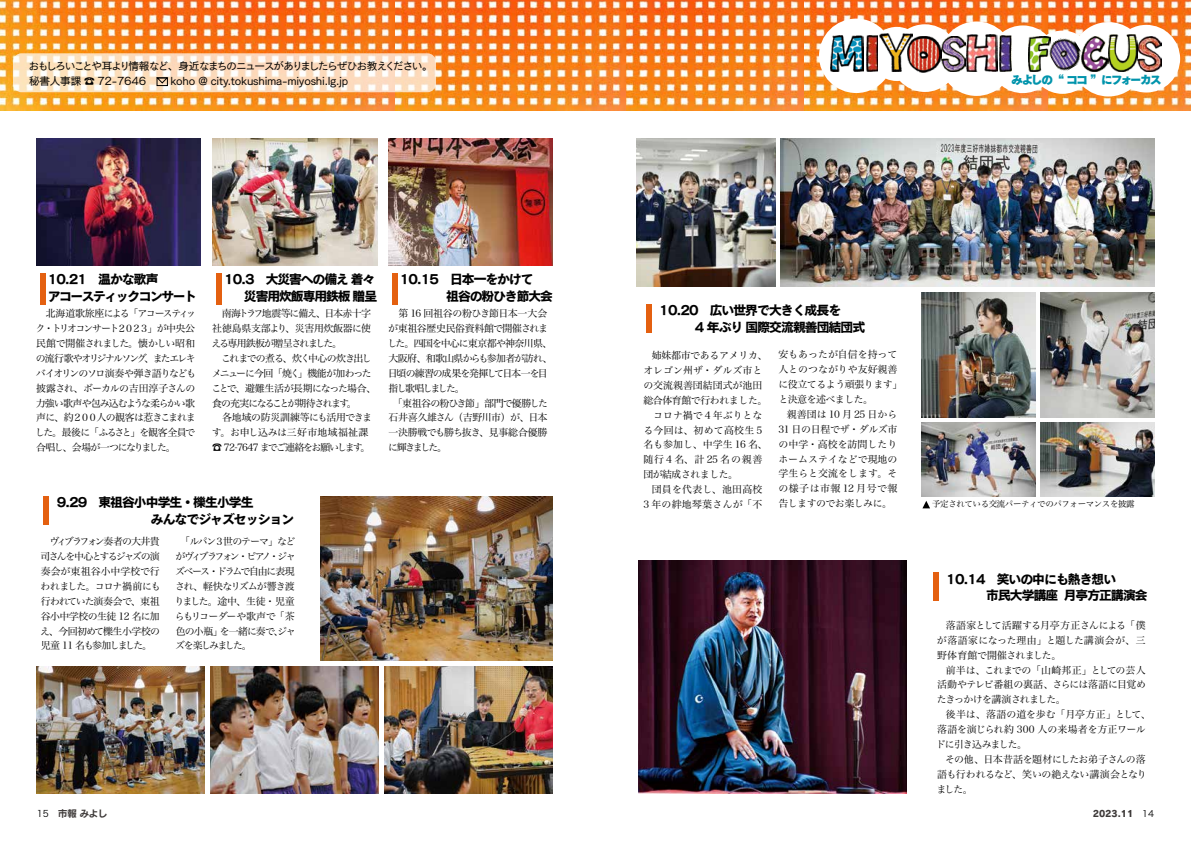
<style>
.page{position:relative;width:1191px;height:842px;background:#fff}
.page>*{position:absolute;margin:0;border:0;box-sizing:border-box;transform-origin:0 0}
.t1{font:12.8px/16.3px "New Cezanne Pro B";letter-spacing:-.07em;color:#000}
.t2{font:12.8px/16.3px "New Cezanne Pro B";letter-spacing:-.11em;color:#000}
.t3{font:11.3px "New Cezanne Pro EB";letter-spacing:-.12em;color:#0094ac}
.t4{font:10.6px/14.9px "New Cezanne Pro M";letter-spacing:-.08em;color:#000}
.t5{font:10.6px "New Cezanne Pro M";letter-spacing:-.02em;color:#000}
.t6{font:9.9px/14.9px "Hira Min Pro W3";letter-spacing:-.055em;color:#000;text-align:justify}
.t7{font:9.9px/14.9px "Hira Min Pro W3";letter-spacing:-.075em;color:#000}
.t8{font:9.9px/14.9px "Hira Min Pro W3";color:#000}
.t9{font:9.9px/14.9px "Hira Min Pro W3";letter-spacing:-.02em;color:#000}
.t10{font:9.9px "Hira Min Pro W3";letter-spacing:-.105em;color:#000}
.t11{font:9.9px/14.9px "Hira Min Pro W3";letter-spacing:-.165em;color:#000}
.t12{font:9.9px/14.9px "Hira Min Pro W3";letter-spacing:-.145em;color:#000}
.t13{font:9.9px/14.9px "Hira Min Pro W3";letter-spacing:-.16em;color:#000}
.t14{font:9.9px "Hira Min Pro W3";letter-spacing:-.095em;color:#000}
.t15{font:9.9px "Hira Min Pro W3";letter-spacing:-.085em;color:#000}
.t16{font:9.9px/14.9px "Hira Min Pro W3";letter-spacing:.025em;color:#000;text-align:right}
.t17{font:9.9px "Hira Min Pro W3";letter-spacing:-.11em;color:#000}
.t18{font:9.9px "Hira Min Pro W3";letter-spacing:-.115em;color:#000}
.t19{font:9.9px "Hira Min Pro W3";letter-spacing:.03em;color:#000}
.t20{font:9.9px "Hira Min Pro W3";letter-spacing:-.135em;color:#000}
.t21{font:9.9px "Hira Min Pro W3";letter-spacing:-.025em;color:#000}
.t22{font:9.9px "Hira Min Pro W3";letter-spacing:-.185em;color:#000}
.t23{font:9.2px "New Rodin Pro B";color:#3e3a39}
.t24{font:9.2px "Hira Kaku Pro W3";color:#000}
.t25{font:9px "Rodin Pro EB";color:#3e3a39}
.t26{font:9px "Hira Kaku Pro W3";color:#000}
.t27{font:8.5px "Hira Min Pro W3";letter-spacing:-.05em;color:#000}
</style>
<div class="page">
<img style="left:0;top:0;width:1191px;height:111px">
<img style="left:639px;top:0;width:408px;height:111px">
<img style="left:216px;top:0;width:409px;height:111px">
<svg style="left:819px;top:19px;width:361px;height:77px"></svg>
<img style="left:1086px;top:36px;width:22px;height:36px">
<img style="left:1028px;top:36px;width:16px;height:36px">
<img style="left:967px;top:35px;width:30px;height:37px">
<img style="left:866px;top:36px;width:12px;height:36px">
<img style="left:999px;top:36px;width:12px;height:36px">
<img style="left:830px;top:35px;width:33px;height:37px">
<img style="left:912px;top:37px;width:53px;height:35px">
<img style="left:1044px;top:33px;width:42px;height:41px">
<img style="left:1137px;top:36px;width:24px;height:36px">
<img style="left:1108px;top:34px;width:29px;height:38px">
<img style="left:879px;top:34px;width:33px;height:38px">
<svg style="left:13px;top:53px;width:423px;height:39px;fill:#fcdebd"></svg>
<div style="left:157px;top:78px;width:11px;height:8px;border:1px solid #000"></div>
<svg style="left:156px;top:77px;width:13px;height:7px"></svg>
<div style="left:646px;top:304px;width:5px;height:28px;background:#e46010"></div>
<div style="left:933px;top:573px;width:6px;height:28px;background:#e46010"></div>
<img style="left:921px;top:292px;width:114px;height:125px">
<img style="left:1040px;top:292px;width:114px;height:125px">
<img style="left:1040px;top:423px;width:114px;height:74px">
<img style="left:636px;top:138px;width:139px;height:148px">
<img style="left:921px;top:423px;width:114px;height:74px">
<img style="left:781px;top:138px;width:373px;height:149px">
<img style="left:638px;top:561px;width:268px;height:233px">
<img style="left:388px;top:138px;width:165px;height:128px">
<div style="left:392px;top:273px;width:6px;height:32px;background:#e46010"></div>
<div style="left:216px;top:273px;width:6px;height:32px;background:#e46010"></div>
<img style="left:213px;top:138px;width:164px;height:128px">
<div style="left:40px;top:273px;width:6px;height:32px;background:#e46010"></div>
<img style="left:36px;top:138px;width:165px;height:128px">
<svg style="left:922px;top:501px;width:8px;height:7px"></svg>
<div style="left:43px;top:496px;width:6px;height:28px;background:#e46010"></div>
<img style="left:320px;top:496px;width:233px;height:164px">
<img style="left:36px;top:666px;width:169px;height:128px">
<img style="left:210px;top:666px;width:169px;height:128px">
<img style="left:384px;top:666px;width:169px;height:128px">
<p class="t4" style="left:170px;top:57px;width:264px;text-indent:-142px">おもしろいことや耳より情報など、身近なまちのニュースがありましたらぜひお教えください。koho ＠ city.tokushima-miyoshi l g. j p.</p>
<p class="t5" style="left:29px;top:71px;width:129px">秘書人事課 ☎ 72-7646　</p>
<p class="t2" style="left:48px;top:270px;width:150px">10.21　温かな歌声<br>アコースティックコンサート</p>
<p class="t1" style="left:224px;top:270px;width:155px;text-align:right">10.3　大災害への備え着々災害用炊飯専用鉄板贈呈</p>
<p class="t1" style="left:446px;top:270px;width:108px;text-indent:-46px">10.15　日本一をかけて<br>祖谷の粉ひき節大会</p>
<p class="t6" style="left:36px;top:305px;width:161px;text-align:right">　北海道歌旅座による「アコースティッ」が中央公</p>
<p class="t6" style="left:35px;top:320px;width:20px">ク・</p>
<p class="t6" style="left:36px;top:335px;width:160px">民館で開催されました。懐かしい昭和</p>
<p class="t6" style="left:153px;top:350px;width:44px">またエレキ</p>
<p class="t6" style="left:144px;top:350px;width:11px">、</p>
<p class="t22" style="left:52px;top:320px;width:69px">トリオコンサート</p>
<p class="t6" style="left:117px;top:320px;width:34px">２０２３</p>
<p class="t11" style="left:36px;top:350px;width:113px">の流行歌やオリジナルソング</p>
<p class="t18" style="left:36px;top:365px;width:161px">バイオリンのソロ演奏や弾き語りなども</p>
<p class="t6" style="left:36px;top:380px;width:161px">披露され、ボーカルの吉田淳子さんの</p>
<p class="t14" style="left:36px;top:394px;width:161px">力強い歌声や包み込むような柔らかい歌</p>
<p class="t10" style="left:36px;top:409px;width:161px">声に、約２００人の観客は惹きこまれま</p>
<p class="t6" style="left:130px;top:424px;width:66px">」を観客全員で</p>
<p class="t13" style="left:35px;top:424px;width:142px">した。最後に「ふるさと<br>合唱し、会場が一つになりました。</p>
<p class="t6" style="left:212px;top:305px;width:160px;text-align:right">　南海トラフ地震等に備え、日本赤十字、災害用炊飯器に使</p>
<p class="t21" style="left:212px;top:320px;width:76px">社徳島県支部より</p>
<p class="t20" style="left:212px;top:335px;width:132px">える専用鉄板が贈呈されました。</p>
<p class="t17" style="left:212px;top:350px;width:161px">　これまでの煮る、炊く中心の炊き出し</p>
<p class="t6" style="left:298px;top:365px;width:75px">」機能が加わった</p>
<p class="t11" style="left:212px;top:365px;width:90px">メニューに今回「焼く</p>
<p class="t6" style="left:211px;top:380px;width:166px">ことで、避難生活が長期になった場合、</p>
<p class="t6" style="left:347px;top:394px;width:11px">。</p>
<p class="t12" style="left:212px;top:394px;width:138px">食の充実になることが期待されます</p>
<p class="t6" style="left:212px;top:409px;width:161px">　各地域の防災訓練等にも活用できま</p>
<p class="t19" style="left:212px;top:424px;width:158px">す。お申し込みは三好市地域福祉課</p>
<p class="t6" style="left:360px;top:439px;width:11px">。</p>
<p class="t10" style="left:212px;top:439px;width:152px">☎ 72-7647 までご連絡をお願いします</p>
<p class="t7" style="left:387px;top:305px;width:166px">　第 16 回祖谷の粉ひき節日本一大会が東祖谷歴史民俗資料館で開催されました。四国を中心に東京都や神奈川県、大阪府、和歌山県からも参加者が訪れ、日頃の練習の成果を発揮して日本一を目指し歌唱しました。<br>　「東祖谷の粉ひき節」部門で優勝した石井喜久雄さん（吉野川市）が、日本一決勝戦でも勝ち抜き、見事総合優勝に輝きました。</p>
<p class="t1" style="left:151px;top:493px;width:145px;text-indent:-94px">9.29　東祖谷小中学生・櫟生小学生<br>みんなでジャズセッション</p>
<p class="t10" style="left:214px;top:533px;width:82px">３世のテーマ」など</p>
<p class="t6" style="left:40px;top:533px;width:122px">　ヴィブラフォン奏者の大井貴司さんを中心とするジャズの演奏会が東祖谷小中学校で行われました。コロナ禍前にも行われていた演奏会で、東祖谷小中学校の生徒 12 名に加え、今回初めて櫟生小学校の児童 11 名も参加しました。</p>
<p class="t6" style="left:176px;top:533px;width:42px">　「ルパン</p>
<p class="t11" style="left:217px;top:548px;width:80px;text-indent:-41px">がヴィブラフォン・<br>ドラムで自由に表現</p>
<p class="t6" style="left:269px;top:548px;width:28px">・ジャ</p>
<p class="t6" style="left:246px;top:548px;width:26px">ピアノ</p>
<p class="t6" style="left:175px;top:563px;width:45px">ズベース・</p>
<p class="t15" style="left:175px;top:578px;width:121px">され、軽快なリズムが響き渡</p>
<p class="t15" style="left:175px;top:593px;width:122px">りました。途中、生徒・児童</p>
<p class="t6" style="left:175px;top:608px;width:121px">らもリコーダーや歌声で「茶</p>
<p class="t14" style="left:220px;top:622px;width:77px">を一緒に奏でジャ</p>
<p class="t6" style="left:274px;top:622px;width:11px">、</p>
<p class="t12" style="left:175px;top:622px;width:78px">色の小瓶」<br>ズを楽しみました。</p>
<p class="t24" style="left:37px;top:805px;width:14px">15</p>
<p class="t23" style="left:58px;top:805px;width:51px">市報みよし</p>
<p class="t3" style="left:1011px;top:70px;width:152px">みよしの“ ココ ”にフォーカス</p>
<p class="t1" style="left:659px;top:301px;width:207px">10.20　広い世界で大きく成長を<br>　　　4 年ぶり国際交流親善団結団式</p>
<p class="t8" style="left:643px;top:347px;width:126px;text-indent:9px">姉妹都市であるアメリカ、オレゴン州ザ・ダルズ市との交流親善団結団式が池田総合体育館で行われました。　コロナ禍で4 年ぶりとなる今回は、初めて高校生 5名も参加し、中学生 16 名、随行4 名、計25 名の親善団が結成されました。</p>
<p class="t16" style="left:643px;top:481px;width:121px">団員を代表し、池田高校<br>3 年の絆地琴葉さんが「不</p>
<p class="t8" style="left:778px;top:346px;width:125px">安もあったが自信を持って人とのつながりや友好親善に役立てるよう頑張ります「と決意を述べました。</p>
<p class="t6" style="left:778px;top:406px;width:121px;text-indent:9px">親善団は 10 月 25 日から31 日の日程でザ・ダルズ市の中学・高校を訪問したりホームステイなどで現地の学生らと交流をします。その様子は市報 12 月号で報告しますのでお楽しみに。</p>
<p class="t27" style="left:932px;top:497px;width:204px">予定されている交流パーティでのパフォーマンスを披露</p>
<p class="t1" style="left:986px;top:570px;width:163px;text-indent:-40px">10.14　笑いの中にも熱き想い<br>市民大学講座月亭方正講演会</p>
<p class="t6" style="left:937px;top:617px;width:210px;text-indent:9px">落語家として活躍する月亭方正さんによる「僕が落語家になった理由」と題した講演会が、三野体育館で開催されました。</p>
<p class="t6" style="left:936px;top:661px;width:211px;text-indent:9px">前半は、これまでの「山崎邦正」としての芸人活動やテレビ番組の裏話、さらには落語に目覚めたきっかけを講演されました。</p>
<p class="t9" style="left:935px;top:706px;width:216px;text-indent:10px">後半は、落語の道を歩む「月亭方正」として、落語を演じられ約 300 人の来場者を方正ワールドに引き込みました。</p>
<p class="t6" style="left:936px;top:751px;width:212px;text-indent:9px">その他、日本昔話を題材にしたお弟子さんの落語も行われるなど、笑いの絶えない講演会となりました。</p>
<p class="t25" style="left:1092px;top:807px;width:42px">2023.11</p>
<p class="t26" style="left:1142px;top:805px;width:13px">14</p>
</div>
